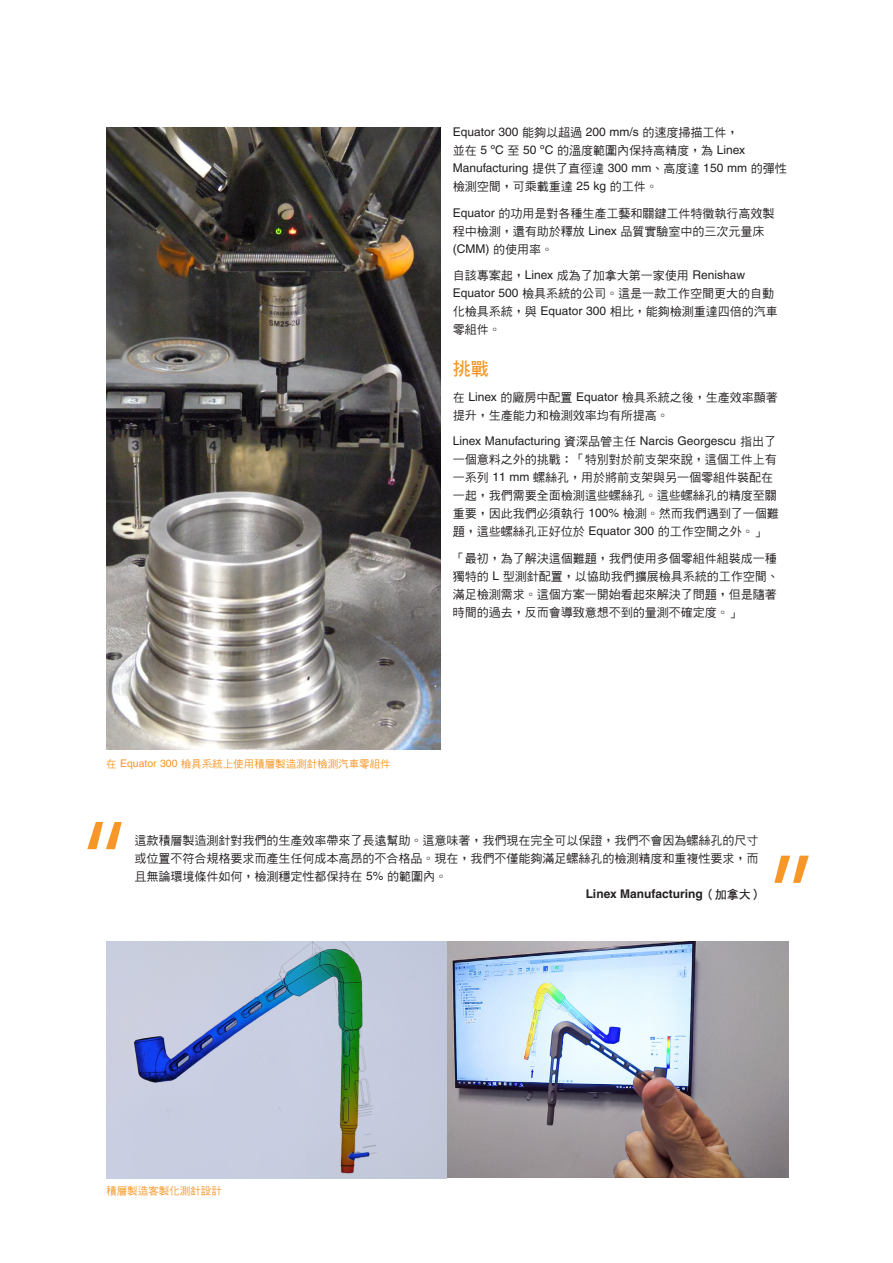
<style>
.page{position:relative;width:893px;height:1263px;background:#fff}
.page>*{position:absolute;margin:0;border:0;box-sizing:border-box;transform-origin:0 0}
.Main_body_heading_te{font:18px "DF Hei W7 WIN BF";color:#f79727}
.Main_body_text_8pt{font:12px/18px "DF Hei Md HK BF";color:#231f20}
.Main_body_text_8pt-2{font:12px/18px "Helvetica LT Pro";color:#231f20}
.t1{font:700 12px "Helvetica LT Pro";color:#231f20}
.Caption_text_7pt{font:10.5px "DF Hei Md HK BF";color:#f79727}
.s1{font-family:"Helvetica LT Pro"}
.s2{font-family:"DF Hei Md HK BF"}
.s3{font-family:"DF Hei W7 WIN BF";font-weight:400}
</style>
<div class="page">
<img style="left:106px;top:941px;width:683px;height:237px">
<svg style="left:87px;top:822px;width:35px;height:27px"></svg>
<svg style="left:774px;top:856px;width:35px;height:27px"></svg>
<img style="left:106px;top:128px;width:334px;height:622px">
<p class="Caption_text_7pt" style="left:106px;top:758px;width:286px">在 <span class="s1">Equator 300</span> 檢具系統上使用積層製造測針檢測汽車零組件</p>
<p class="Main_body_text_8pt-2" style="left:453px;top:123px;width:335px">Equator 300 <span class="s2">能夠以超過</span> 200 mm/s <span class="s2">的速度掃描工件，<br>並在</span> 5 ºC <span class="s2">至</span> 50 ºC <span class="s2">的溫度範圍內保持高精度，為</span> Linex Manufacturing <span class="s2">提供了直徑達</span> 300 mm<span class="s2">、高度達</span> 150 mm <span class="s2">的彈性檢測空間，可乘載重達</span> 25 kg <span class="s2">的工件。</span></p>
<p class="Main_body_text_8pt" style="left:453px;top:204px;width:323px"><span class="s1">Equator</span> 的功用是對各種生產工藝和關鍵工件特徵執行高效製程中檢測，還有助於釋放 <span class="s1">Linex</span> 品質實驗室中的三次元量床<span class="s1">(CMM)</span> 的使用率。</p>
<p class="Main_body_text_8pt" style="left:453px;top:267px;width:327px">自該專案起，<span class="s1">Linex</span> 成為了加拿大第一家使用 <span class="s1">Renishaw<br>Equator 500</span> 檢具系統的公司。這是一款工作空間更大的自動化檢具系統，與 <span class="s1">Equator 300</span> 相比，能夠檢測重達四倍的汽車零組件。</p>
<p class="Main_body_heading_te" style="left:453px;top:360px;width:37px">挑戰</p>
<p class="Main_body_text_8pt" style="left:453px;top:388px;width:327px">在 <span class="s1">Linex</span> 的廠房中配置 <span class="s1">Equator</span> 檢具系統之後，生產效率顯著提升，生產能力和檢測效率均有所提高。</p>
<p class="Main_body_text_8pt" style="left:453px;top:433px;width:328px"><span class="s1">Linex Manufacturing</span> 資深品管主任 <span class="s1">Narcis Georgescu</span> 指出了一個意料之外的挑戰：「特別對於前支架來說，這個工件上有一系列 <span class="s1">11 mm</span> 螺絲孔，用於將前支架與另一個零組件裝配在一起，我們需要全面檢測這些螺絲孔。這些螺絲孔的精度至關重要，因此我們必須執行 <span class="s1">100%</span> 檢測。然而我們遇到了一個難題，這些螺絲孔正好位於 <span class="s1">Equator 300</span> 的工作空間之外。」</p>
<p class="Main_body_text_8pt" style="left:453px;top:549px;width:328px">「最初，為了解決這個難題，我們使用多個零組件組裝成一種獨特的 <span class="s1">L</span> 型測針配置，以協助我們擴展檢具系統的工作空間、滿足檢測需求。這個方案一開始看起來解決了問題，但是隨著時間的過去，反而會導致意想不到的量測不確定度。」</p>
<p class="Main_body_text_8pt" style="left:134px;top:831px;width:626px;text-align:justify">這款積層製造測針對我們的生產效率帶來了長遠幫助。這意味著，我們現在完全可以保證，我們不會因為螺絲孔的尺寸或位置不符合規格要求而產生任何成本高昂的不合格品。現在，我們不僅能夠滿足螺絲孔的檢測精度和重複性要求，而且無論環境條件如何，檢測穩定性都保持在 <span class="s1">5%</span> 的範圍內。</p>
<p class="t1" style="left:586px;top:887px;width:179px">Linex Manufacturing<span class="s3">（加拿大）</span></p>
<p class="Caption_text_7pt" style="left:106px;top:1186px;width:117px">積層製造客製化測針設計</p>
</div>
